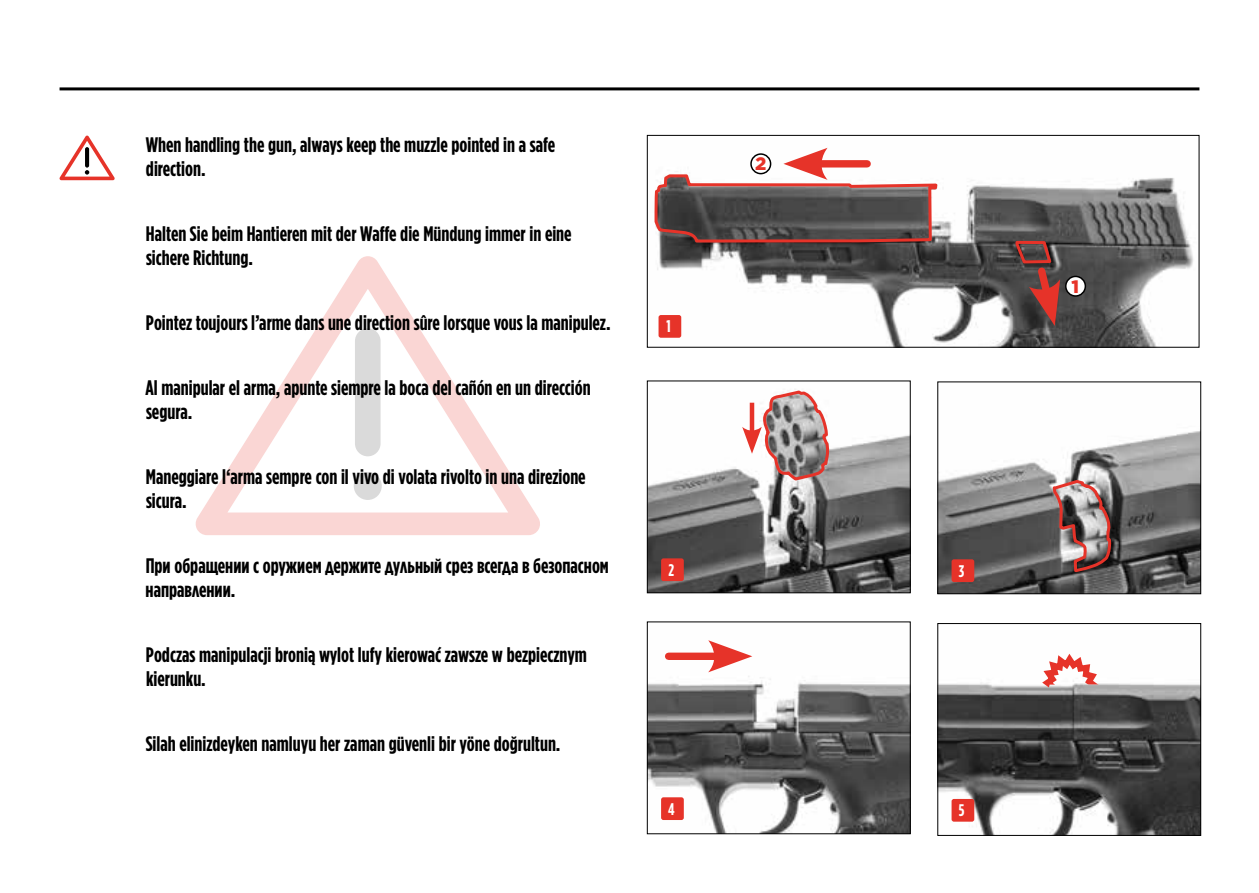
<style>
.page{position:relative;width:1259px;height:893px;background:#fff}
.page>*{position:absolute;margin:0;border:0;box-sizing:border-box;transform-origin:0 0}
.t1{font:700 21px/24px "Gotham Condensed";color:#000}
.t2{font:900 18px "Gotham";color:#e63329}
.t3{font:700 16.8px "Gotham Condensed";color:#fff}
</style>
<div class="page">
<hr style="left:60px;top:87px;width:1139px;height:3px;background:#000">
<img style="left:680px;top:147px;width:514px;height:199px">
<div style="left:647px;top:135px;width:552px;height:213px;border:1px solid #000"></div>
<div style="left:658px;top:315px;width:23px;height:23px;background:#e63329;border-radius:2px"></div>
<svg style="left:195px;top:256px;width:345px;height:279px"></svg>
<div style="left:355px;top:328px;width:25px;height:128px;background:#dadada;border-radius:13px"></div>
<div style="left:354px;top:472px;width:28px;height:28px;background:#dadada;border-radius:50%"></div>
<svg style="left:59px;top:136px;width:56px;height:44px"></svg>
<svg style="left:1013px;top:239px;width:47px;height:87px;background:#6e413f"></svg>
<svg style="left:654px;top:148px;width:285px;height:170px"></svg>
<div style="left:751px;top:154px;width:19px;height:20px;background:#fff;border-radius:50%"></div>
<div style="left:750px;top:153px;width:21px;height:21px;border:2px solid #000;border-radius:50%"></div>
<div style="left:1065px;top:276px;width:20px;height:20px;background:#fff;border-radius:50%"></div>
<div style="left:1065px;top:276px;width:21px;height:21px;border:2px solid #000;border-radius:50%"></div>
<img style="left:649px;top:435px;width:259px;height:156px">
<div style="left:647px;top:381px;width:263px;height:212px;border:1px solid #000"></div>
<div style="left:661px;top:558px;width:23px;height:23px;background:#e63329;border-radius:2px"></div>
<img style="left:649px;top:652px;width:259px;height:180px">
<div style="left:647px;top:621px;width:263px;height:213px;border:1px solid #000"></div>
<div style="left:661px;top:797px;width:23px;height:23px;background:#e63329;border-radius:2px"></div>
<img style="left:939px;top:431px;width:260px;height:161px">
<div style="left:937px;top:382px;width:264px;height:212px;border:1px solid #000"></div>
<div style="left:951px;top:559px;width:23px;height:23px;background:#e63329;border-radius:2px"></div>
<svg style="left:742px;top:389px;width:88px;height:122px"></svg>
<div style="left:668px;top:653px;width:54px;height:7px;background:#e63329"></div>
<svg style="left:708px;top:640px;width:44px;height:32px"></svg>
<img style="left:939px;top:682px;width:260px;height:152px">
<div style="left:937px;top:623px;width:264px;height:213px;border:1px solid #000"></div>
<div style="left:951px;top:799px;width:23px;height:23px;background:#e63329;border-radius:2px"></div>
<svg style="left:1037px;top:653px;width:68px;height:35px"></svg>
<svg style="left:1050px;top:478px;width:63px;height:96px;background:#917a78"></svg>
<p class="t1" style="left:146px;top:132px;width:411px">When handling the gun, always keep the muzzle pointed in a safe direction.</p>
<p class="t1" style="left:146px;top:221px;width:427px">Halten Sie beim Hantieren mit der Waffe die Mündung immer in eine sichere Richtung.</p>
<p class="t1" style="left:146px;top:310px;width:466px">Pointez toujours l’arme dans une direction sûre lorsque vous la manipulez.</p>
<p class="t1" style="left:145px;top:375px;width:447px">Al manipular el arma, apunte siempre la boca del cañón en un dirección segura.</p>
<p class="t1" style="left:146px;top:464px;width:441px">Maneggiare l‘arma sempre con il vivo di volata rivolto in una direzione sicura.</p>
<p class="t1" style="left:146px;top:553px;width:465px">При обращении с оружием держите дульный срез всегда в безопасном направлении.</p>
<p class="t1" style="left:146px;top:642px;width:442px">Podczas manipulacji bronią wylot lufy kierować zawsze w bezpiecznym kierunku.</p>
<p class="t1" style="left:146px;top:732px;width:416px">Silah elinizdeyken namluyu her zaman güvenli bir yöne doğrultun.</p>
<p class="t3" style="left:666px;top:317px;width:6px">1</p>
<p class="t3" style="left:668px;top:560px;width:7px">2</p>
<p class="t3" style="left:668px;top:799px;width:8px">4</p>
<p class="t2" style="left:755px;top:151px;width:13px">2</p>
<p class="t2" style="left:1071px;top:274px;width:9px">1</p>
<p class="t3" style="left:959px;top:561px;width:7px">3</p>
<p class="t3" style="left:959px;top:800px;width:7px">5</p>
</div>
